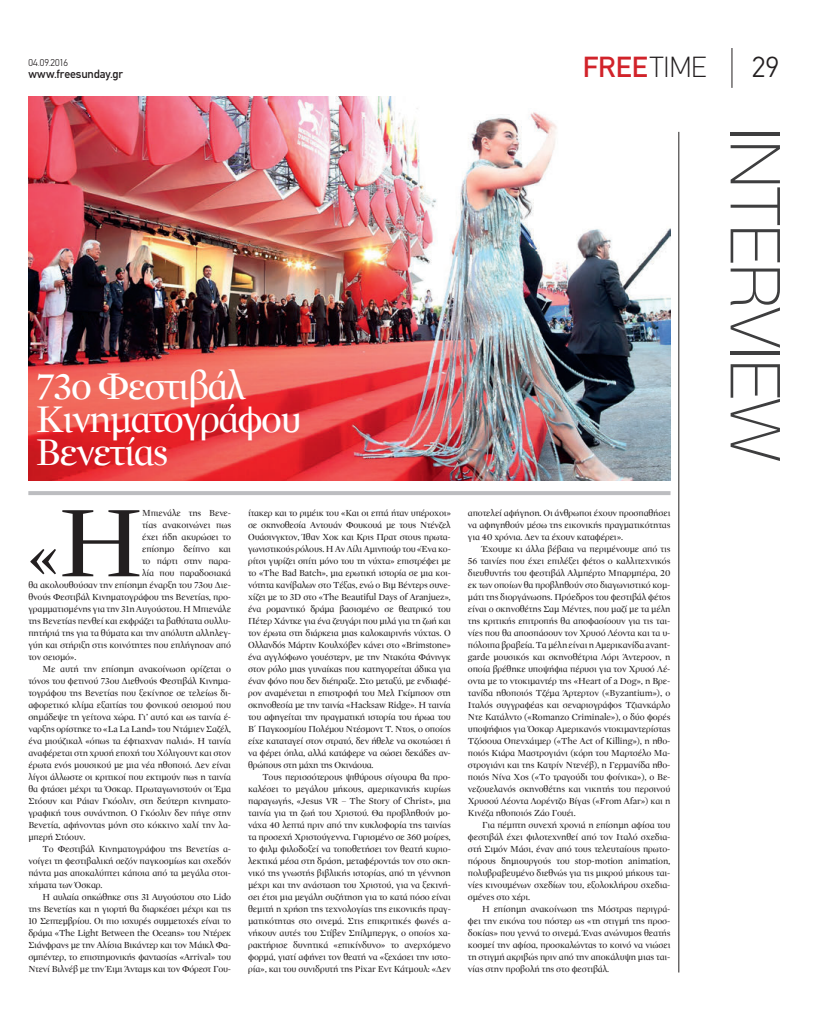
<style>
.page{position:relative;width:823px;height:1021px;background:#fff}
.page>*{position:absolute;margin:0;border:0;box-sizing:border-box;transform-origin:0 0}
.t1{font:100 69px "Helvetica Neue";letter-spacing:.01em;color:#3e3e3f}
.t2{font:65.5px "City Ds";color:#231f20}
.t3{font:40px/33px "City Ds";letter-spacing:-.04em;color:#fff}
.t4{font:500 29.2px "PF Din Text";color:#d1232a}
.t5{font:300 29.2px "PF Din Text";color:#231f20}
.t6{font:500 12px "PF Din Text";letter-spacing:-.015em;color:#231f20}
.t7{font:300 10px "PF Din Text";letter-spacing:.01em;color:#231f20}
.t8{font:9.5px/12px "City Ds";letter-spacing:-.01em;color:#231f20;text-align:justify}
.s1{font-weight:100;color:#231f20}
.s2{font-size:103.7px}
</style>
<div class="page">
<hr style="left:731px;top:48px;width:1px;height:40px;background:#231f20">
<hr style="left:678px;top:132px;width:1px;height:840px;background:#231f20">
<img style="left:28px;top:96px;width:642px;height:384px">
<hr style="left:28px;top:491px;width:642px;height:4px;background:#bcbdc0">
<p class="t7" style="left:28px;top:57px;width:41px">04.09.2016</p>
<h3 class="t4" style="left:582px;top:50px;width:125px">FREE<span class="s1">TIME</span></h3>
<p class="t6" style="left:28px;top:67px;width:96px">www.freesunday.gr</p>
<h3 class="t3" style="left:36px;top:369px;width:267px">73ο Φεστιβάλ<br>Κινηματογράφου<br>Βενετίας</h3>
<h2 class="t2" style="left:28px;top:518px;width:116px">«<span class="s2">Η</span></h2>
<p class="t8" style="left:142px;top:507px;width:90px">Μπιενάλε της Βενε-</p>
<p class="t8" style="left:142px;top:519px;width:90px">τίας ανακοινώνει πως</p>
<p class="t8" style="left:142px;top:531px;width:90px">έχει ήδη ακυρώσει το</p>
<p class="t8" style="left:142px;top:543px;width:90px">επίσημο δείπνο και</p>
<p class="t8" style="left:142px;top:555px;width:90px">το πάρτι στην παρα-</p>
<p class="t8" style="left:142px;top:567px;width:90px">λία που παραδοσιακά</p>
<p class="t8" style="left:28px;top:579px;width:204px">θα ακολουθούσαν την επίσημη έναρξη του 73ου Διε-</p>
<p class="t8" style="left:28px;top:591px;width:204px">θνούς Φεστιβάλ Κινηματογράφου της Βενετίας, προ-</p>
<p class="t8" style="left:28px;top:603px;width:204px">γραμματισμένης για την 31η Αυγούστου. Η Μπιενάλε</p>
<p class="t8" style="left:28px;top:615px;width:204px">της Βενετίας πενθεί και εκφράζει τα βαθύτατα συλλυ-</p>
<p class="t8" style="left:28px;top:627px;width:204px">πητήριά της για τα θύματα και την απόλυτη αλληλεγ-</p>
<p class="t8" style="left:28px;top:639px;width:204px">γύη και στήριξη στις κοινότητες που επλήγησαν από</p>
<p class="t8" style="left:28px;top:651px;width:49px">τον σεισμό».</p>
<p class="t8" style="left:43px;top:663px;width:190px">Με αυτή την επίσημη ανακοίνωση ορίζεται ο</p>
<p class="t8" style="left:28px;top:675px;width:204px">τόνος του φετινού 73ου Διεθνούς Φεστιβάλ Κινημα-</p>
<p class="t8" style="left:28px;top:687px;width:204px">τογράφου της Βενετίας που ξεκίνησε σε τελείως δι-</p>
<p class="t8" style="left:28px;top:699px;width:204px">αφορετικό κλίμα εξαιτίας του φονικού σεισμού που</p>
<p class="t8" style="left:28px;top:711px;width:204px">σημάδεψε τη γείτονα χώρα. Γι’ αυτό και ως ταινία έ-</p>
<p class="t8" style="left:28px;top:723px;width:204px">ναρξης ορίστηκε το «La La Land» του Ντάμιεν Σαζέλ,</p>
<p class="t8" style="left:28px;top:735px;width:204px">ένα μιούζικαλ «όπως τα έφτιαχναν παλιά». Η ταινία</p>
<p class="t8" style="left:28px;top:747px;width:204px">αναφέρεται στη χρυσή εποχή του Χόλιγουντ και στον</p>
<p class="t8" style="left:28px;top:759px;width:204px">έρωτα ενός μουσικού με μια νέα ηθοποιό. Δεν είναι</p>
<p class="t8" style="left:28px;top:771px;width:204px">λίγοι άλλωστε οι κριτικοί που εκτιμούν πως η ταινία</p>
<p class="t8" style="left:28px;top:783px;width:204px">θα φτάσει μέχρι τα Όσκαρ. Πρωταγωνιστούν οι Έμα</p>
<p class="t8" style="left:28px;top:795px;width:204px">Στόουν και Ράιαν Γκόσλιν, στη δεύτερη κινηματο-</p>
<p class="t8" style="left:28px;top:807px;width:204px">γραφική τους συνάντηση. O Γκόσλιν δεν πήγε στην</p>
<p class="t8" style="left:28px;top:819px;width:204px">Βενετία, αφήνοντας μόνη στο κόκκινο χαλί την λα-</p>
<p class="t8" style="left:28px;top:831px;width:58px">μπερή Στόουν.</p>
<p class="t8" style="left:43px;top:843px;width:190px">Το Φεστιβάλ Κινηματογράφου της Βενετίας α-</p>
<p class="t8" style="left:28px;top:855px;width:204px">νοίγει τη φεστιβαλική σεζόν παγκοσμίως και σχεδόν</p>
<p class="t8" style="left:28px;top:867px;width:204px">πάντα μας αποκαλύπτει κάποια από τα μεγάλα στοι-</p>
<p class="t8" style="left:28px;top:879px;width:76px">χήματα των Όσκαρ.</p>
<p class="t8" style="left:43px;top:891px;width:190px">Η αυλαία σηκώθηκε στις 31 Αυγούστου στο Lido</p>
<p class="t8" style="left:28px;top:903px;width:204px">της Βενετίας και η γιορτή θα διαρκέσει μέχρι και τις</p>
<p class="t8" style="left:28px;top:915px;width:204px">10 Σεπτεμβρίου. Οι πιο ισχυρές συμμετοχές είναι το</p>
<p class="t8" style="left:28px;top:927px;width:204px">δράμα «The Light Between the Oceans» του Ντέρεκ</p>
<p class="t8" style="left:28px;top:939px;width:204px">Σιάνφρανς με την Αλίσια Βικάντερ και τον Μάικλ Φα-</p>
<p class="t8" style="left:28px;top:951px;width:204px">σμπέντερ, το επιστημονικής φαντασίας «Arrival» του</p>
<p class="t8" style="left:28px;top:963px;width:204px">Ντενί Βιλνέβ με την Έιμι Άνταμς και τον Φόρεστ Γου-</p>
<p class="t8" style="left:248px;top:507px;width:204px">ίτακερ και το ριμέικ του «Και οι επτά ήταν υπέροχοι» σε σκηνοθεσία Αντουάν Φουκουά με τους Ντένζελ Ουάσινγκτον, Ίθαν Χοκ και Κρις Πρατ στους πρωτα&shy;γωνιστικούς ρόλους. Η Αν Λίλι Αμινπούρ του «Ένα κο&shy;ρίτσι γυρίζει σπίτι μόνο του τη νύχτα» επιστρέφει με το «The Bad Βatch», μια ερωτική ιστορία σε μια κοι&shy;νότητα κανίβαλων στο Τέξας, ενώ ο Βιμ Βέντερς συνε&shy;χίζει με το 3D στο «The Beautiful Days of Aranjuez», ένα ρομαντικό δράμα βασισμένο σε θεατρικό του Πέτερ Χάντκε για ένα ζευγάρι που μιλά για τη ζωή και τον έρωτα στη διάρκεια μιας καλοκαιρινής νύχτας. Ο Ολλανδός Μάρτιν Κουλχόβεν κάνει στο «Brimstone» ένα αγγλόφωνο γουέστερν, με την Ντακότα Φάνινγκ στον ρόλο μιας γυναίκας που κατηγορείται άδικα για έναν φόνο που δεν διέπραξε. Στο μεταξύ, με ενδιαφέ&shy;ρον αναμένεται η επιστροφή του Μελ Γκίμπσον στη σκηνοθεσία με την ταινία «Hacksaw Ridge». Η ταινία του αφηγείται την πραγματική ιστορία του ήρωα του Β΄ Παγκοσμίου Πολέμου Ντέσμοντ Τ. Ντος, ο οποίος είχε καταταγεί στον στρατό, δεν ήθελε να σκοτώσει ή να φέρει όπλα, αλλά κατάφερε να σώσει δεκάδες αν&shy;θρώπους στη μάχη της Οκινάουα.</p>
<p class="t8" style="left:248px;top:771px;width:204px;text-indent:14px">Τους περισσότερους ψιθύρους σίγουρα θα προ&shy;καλέσει το μεγάλου μήκους, αμερικανικής κυρίως παραγωγής, «Jesus VR – The Story of Christ», μια ταινία για τη ζωή του Χριστού. Θα προβληθούν μο&shy;νάχα 40 λεπτά πριν από την κυκλοφορία της ταινίας τα προσεχή Χριστούγεννα. Γυρισμένο σε 360 μοίρες, το φιλμ φιλοδοξεί να τοποθετήσει τον θεατή κυριο&shy;λεκτικά μέσα στη δράση, μεταφέροντάς τον στο σκη&shy;νικό της γνωστής βιβλικής ιστορίας, από τη γέννηση μέχρι και την ανάσταση του Χριστού, για να ξεκινή&shy;σει έτσι μια μεγάλη συζήτηση για το κατά πόσο είναι θεμιτή η χρήση της τεχνολογίας της εικονικής πραγ&shy;ματικότητας στο σινεμά. Στις επικριτικές φωνές α&shy;νήκουν αυτές του Στίβεν Σπίλμπεργκ, ο οποίος χα&shy;ρακτήρισε δυνητικά «επικίνδυνο» το ανερχόμενο φορμά, γιατί αφήνει τον θεατή να «ξεχάσει την ιστο&shy;ρία», και του συνιδρυτή της Pixar Εντ Κάτμουλ: «Δεν</p>
<p class="t8" style="left:467px;top:507px;width:204px">αποτελεί αφήγηση. Οι άνθρωποι έχουν προσπαθήσει να αφηγηθούν μέσω της εικονικής πραγματικότητας για 40 χρόνια. Δεν τα έχουν καταφέρει».</p>
<p class="t8" style="left:467px;top:543px;width:204px;text-indent:14px">Έχουμε κι άλλα βέβαια να περιμένουμε από τις 56 ταινίες που έχει επιλέξει φέτος ο καλλιτεχνικός διευθυντής του φεστιβάλ Αλμπέρτο Μπαρμπέρα, 20 εκ των οποίων θα προβληθούν στο διαγωνιστικό κομ&shy;μάτι της διοργάνωσης. Πρόεδρος του φεστιβάλ φέτος είναι ο σκηνοθέτης Σαμ Μέντες, που μαζί με τα μέλη της κριτικής επιτροπής θα αποφασίσουν για τις ται&shy;νίες που θα αποσπάσουν τον Χρυσό Λέοντα και τα υ&shy;πόλοιπα βραβεία. Τα μέλη είναι η Αμερικανίδα avant&shy;garde μουσικός και σκηνοθέτρια Λόρι Άντερσον, η οποία βρέθηκε υποψήφια πέρυσι για τον Χρυσό Λέ&shy;οντα με το ντοκιμαντέρ της «Heart of a Dog», η Βρε&shy;τανίδα ηθοποιός Τζέμα Άρτερτον («Byzantium»), ο Ιταλός συγγραφέας και σεναριογράφος Τζιανκάρλο Ντε Κατάλντο («Romanzo Criminale»), ο δύο φορές υποψήφιος για Όσκαρ Αμερικανός ντοκιμαντερίστας Τζόσουα Οπενχάιμερ («The Act of Killing»), η ηθο&shy;ποιός Κιάρα Μαστρογιάνι (κόρη του Μαρτσέλο Μα&shy;στρογιάνι και της Κατρίν Ντενέβ), η Γερμανίδα ηθο&shy;ποιός Νίνα Χος («Το τραγούδι του φοίνικα»), ο Βε&shy;νεζουελανός σκηνοθέτης και νικητής του περσινού Χρυσού Λέοντα Λορέντζο Βίγας («From Afar») και η Κινέζα ηθοποιός Ζάο Γουέι.</p>
<p class="t8" style="left:467px;top:819px;width:204px;text-indent:14px">Για πέμπτη συνεχή χρονιά η επίσημη αφίσα του φεστιβάλ έχει φιλοτεχνηθεί από τον Ιταλό σχεδια&shy;στή Σιμόν Μάσι, έναν από τους τελευταίους πρωτο&shy;πόρους δημιουργούς του stop-motion animation, πολυβραβευμένο διεθνώς για τις μικρού μήκους ται&shy;νίες κινουμένων σχεδίων του, εξολοκλήρου σχεδια&shy;σμένες στο χέρι.</p>
<p class="t8" style="left:467px;top:903px;width:204px;text-indent:14px">Η επίσημη ανακοίνωση της Μόστρας περιγρά&shy;φει την εικόνα του πόστερ ως «τη στιγμή της προσ&shy;δοκίας» που γεννά το σινεμά. Ένας ανώνυμος θεατής κοσμεί την αφίσα, προσκαλώντας το κοινό να νιώσει τη στιγμή ακριβώς πριν από την αποκάλυψη μιας ται&shy;νίας στην προβολή της στο φεστιβάλ.</p>
<h3 class="t5" style="left:751px;top:50px;width:28px">29</h3>
<h1 class="t1" style="left:807px;top:128px;width:334px;rotate:90deg">INTERVIEW</h1>
</div>
